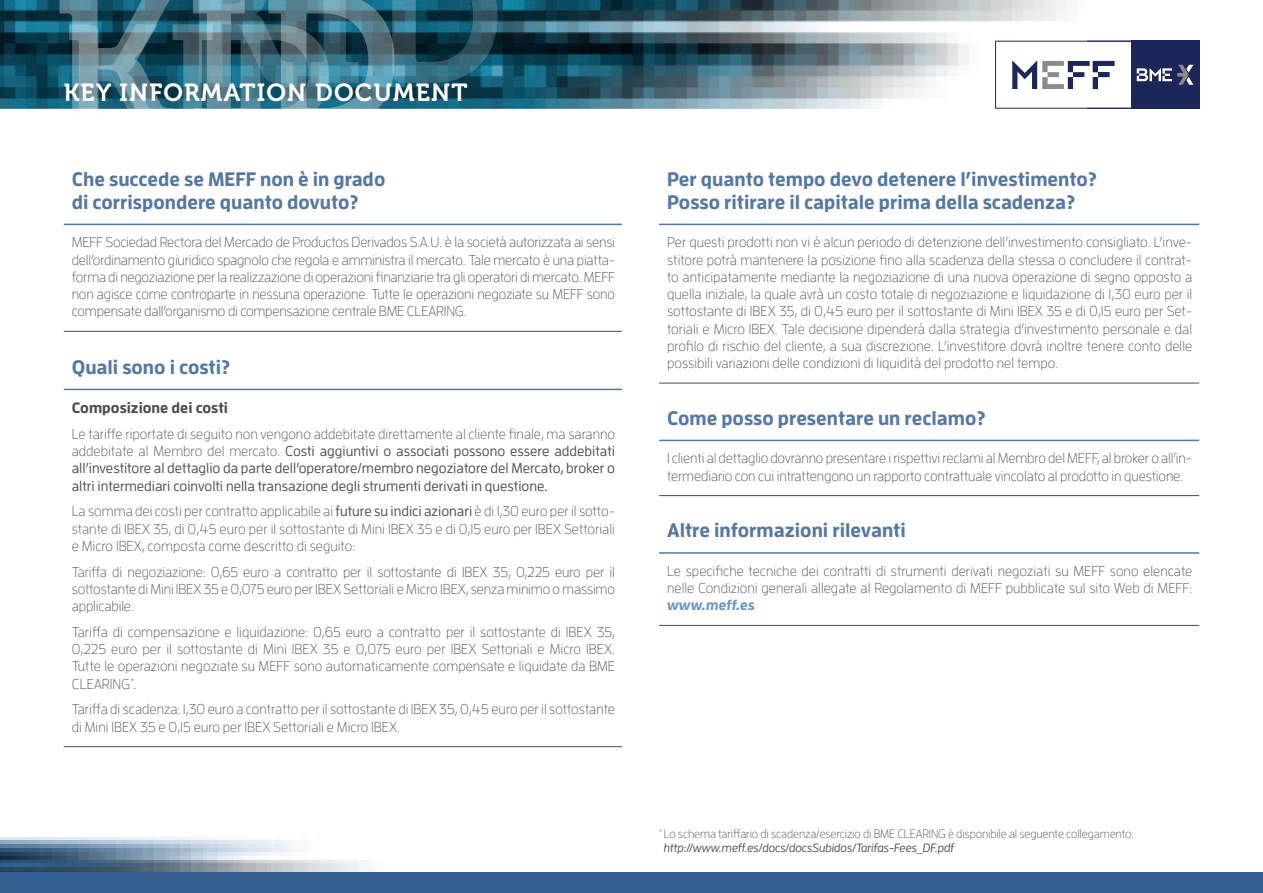
<style>
.page{position:relative;width:1263px;height:893px;background:#fff}
.page>*{position:absolute;margin:0;border:0;box-sizing:border-box;transform-origin:0 0}
.t1{font:24.6px "Museo 700";letter-spacing:.05em;color:#fff}
.Título_principal_azu{font:700 19.5px/22.5px "Enzo OT";color:#5477a1}
.Título_parrafo{font:700 15px "Enzo OT";color:#4b4c4d}
.último_parrafo{font:300 14.25px/17.2px "Enzo OT";letter-spacing:-.01em;color:#4b4c4d;text-align:justify}
.medio_parrafo{font:300 14.25px/17.2px "Enzo OT";color:#4b4c4d;text-align:justify}
.medio_parrafo-2{font:500 14.25px/17.2px "Enzo OT";color:#4b4c4d;text-align:justify}
.medio_parrafo-3{font:300 12px/13.5px "Enzo OT";letter-spacing:-.01em;color:#4b4c4d}
.s1{font-weight:300}
.s2{font-weight:500}
.s3{font-weight:700;font-style:italic;color:#6994c6}
.s4{font-weight:500;font-style:italic}
</style>
<div class="page">
<img style="left:0;top:0;width:1087px;height:109px">
<img style="left:0;top:837px;width:501px;height:36px">
<svg style="left:60px;top:0;width:437px;height:109px"></svg>
<hr style="left:659px;top:224px;width:540px;height:1px;background:#5477a1">
<hr style="left:659px;top:383px;width:540px;height:1px;background:#4b4c4d">
<hr style="left:659px;top:440px;width:540px;height:1px;background:#5477a1">
<hr style="left:659px;top:495px;width:540px;height:1px;background:#4b4c4d">
<hr style="left:659px;top:552px;width:540px;height:2px;background:#5477a1">
<hr style="left:659px;top:625px;width:540px;height:1px;background:#4b4c4d">
<hr style="left:64px;top:224px;width:558px;height:1px;background:#5477a1">
<hr style="left:64px;top:331px;width:558px;height:1px;background:#4b4c4d">
<hr style="left:64px;top:389px;width:558px;height:1px;background:#5477a1">
<hr style="left:64px;top:746px;width:558px;height:1px;background:#4b4c4d">
<div style="left:1131px;top:41px;width:68px;height:68px;background:#1d2658"></div>
<svg style="left:995px;top:41px;width:198px;height:68px"></svg>
<div style="left:0;top:873px;width:1263px;height:20px;background:#365f91"></div>
<p class="t1" style="left:64px;top:79px;width:405px">KEY INFORMATION DOCUMENT</p>
<p class="Título_principal_azu" style="left:72px;top:168px;width:315px">Che succede se MEFF non è in grado di corrispondere quanto dovuto?</p>
<p class="último_parrafo" style="left:72px;top:233px;width:545px">MEFF Sociedad Rectora del Mercado de Productos Derivados S.A.U. è la società autorizzata ai sensi dell’ordinamento giuridico spagnolo che regola e amministra il mercato. Tale mercato è una piatta&shy;forma di negoziazione per la realizzazione di operazioni finanziarie tra gli operatori di mercato. MEFF non agisce come controparte in nessuna operazione. Tutte le operazioni negoziate su MEFF sono compensate dall’organismo di compensazione centrale BME CLEARING.</p>
<p class="Título_principal_azu" style="left:72px;top:355px;width:160px">Quali sono i costi?</p>
<p class="Título_parrafo" style="left:72px;top:398px;width:158px">Composizione dei costi</p>
<p class="medio_parrafo-2" style="left:72px;top:425px;width:545px"><span class="s1">Le tariffe riportate di seguito non vengono addebitate direttamente al cliente finale, ma saranno addebitate al Membro del mercato.</span> Costi aggiuntivi o associati possono essere addebitati all’investitore al dettaglio da parte dell’operatore/membro negoziatore del Mercato, broker o altri intermediari coinvolti nella transazione degli strumenti derivati in questione.</p>
<p class="medio_parrafo" style="left:72px;top:502px;width:545px">La somma dei costi per contratto applicabile ai <span class="s2">future su indici azionari</span> è di 1,30 euro per il sotto&shy;stante di IBEX 35, di 0,45 euro per il sottostante di Mini IBEX 35 e di 0,15 euro per IBEX Settoriali e Micro IBEX, composta come descritto di seguito:</p>
<p class="medio_parrafo" style="left:72px;top:563px;width:545px">Tariffa di negoziazione: 0,65 euro a contratto per il sottostante di IBEX 35, 0,225 euro per il sottostante di Mini IBEX 35 e 0,075 euro per IBEX Settoriali e Micro IBEX, senza minimo o massimo applicabile.</p>
<p class="medio_parrafo" style="left:72px;top:623px;width:545px">Tariffa di compensazione e liquidazione: 0,65 euro a contratto per il sottostante di IBEX 35, 0,225 euro per il sottostante di Mini IBEX 35 e 0,075 euro per IBEX Settoriali e Micro IBEX.<br>Tutte le operazioni negoziate su MEFF sono automaticamente compensate e liquidate da BME CLEARING<sup>*</sup>.</p>
<p class="último_parrafo" style="left:72px;top:700px;width:545px">Tariffa di scadenza: 1,30 euro a contratto per il sottostante di IBEX 35, 0,45 euro per il sottostante di Mini IBEX 35 e 0,15 euro per IBEX Settoriali e Micro IBEX.</p>
<p class="Título_principal_azu" style="left:667px;top:168px;width:431px">Per quanto tempo devo detenere l’investimento?<br>Posso ritirare il capitale prima della scadenza?</p>
<p class="último_parrafo" style="left:667px;top:233px;width:527px">Per questi prodotti non vi è alcun periodo di detenzione dell’investimento consigliato. L’inve&shy;stitore potrà mantenere la posizione fino alla scadenza della stessa o concludere il contrat&shy;to anticipatamente mediante la negoziazione di una nuova operazione di segno opposto a quella iniziale, la quale avrà un costo totale di negoziazione e liquidazione di 1,30 euro per il sottostante di IBEX 35, di 0,45 euro per il sottostante di Mini IBEX 35 e di 0,15 euro per Set&shy;toriali e Micro IBEX. Tale decisione dipenderà dalla strategia d’investimento personale e dal profilo di rischio del cliente, a sua discrezione. L’investitore dovrà inoltre tenere conto delle possibili variazioni delle condizioni di liquidità del prodotto nel tempo.</p>
<p class="Título_principal_azu" style="left:667px;top:406px;width:320px">Come posso presentare un reclamo?</p>
<p class="último_parrafo" style="left:667px;top:449px;width:527px">I clienti al dettaglio dovranno presentare i rispettivi reclami al Membro del MEFF, al broker o all’in&shy;termediario con cui intrattengono un rapporto contrattuale vincolato al prodotto in questione.</p>
<p class="Título_principal_azu" style="left:667px;top:519px;width:240px">Altre informazioni rilevanti</p>
<p class="último_parrafo" style="left:667px;top:562px;width:527px">Le specifiche tecniche dei contratti di strumenti derivati negoziati su MEFF sono elencate nelle Condizioni generali allegate al Regolamento di MEFF pubblicate sul sito Web di MEFF: <span class="s3">www.meff.es</span></p>
<p class="medio_parrafo-3" style="left:664px;top:827px;width:471px;text-indent:-5px"><sup>*</sup> Lo schema tariffario di scadenza/esercizio di BME CLEARING è disponibile al seguente collegamento: <span class="s4">http://www.meff.es/docs/docsSubidos/Tarifas-Fees_DF.pdf</span></p>
</div>
